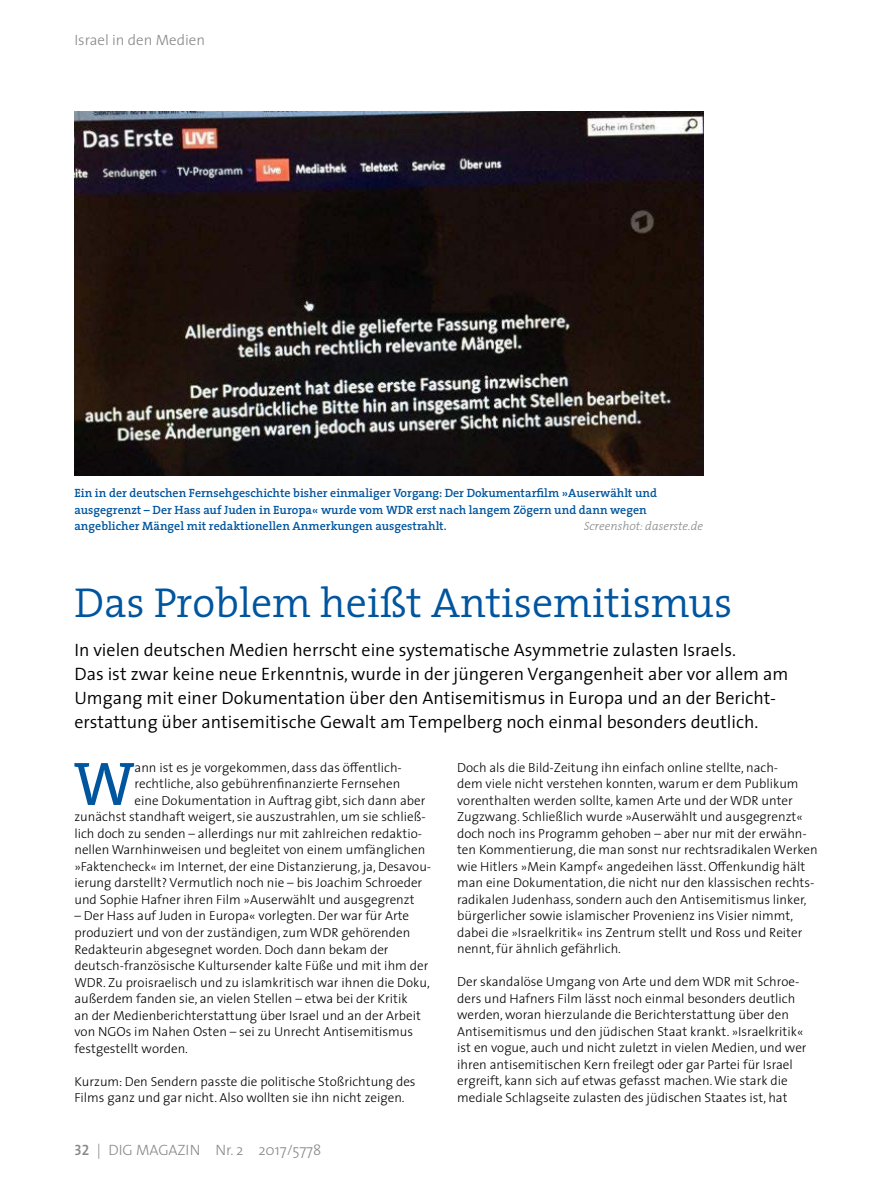
<style>
.page{position:relative;width:893px;height:1191px;background:#fff}
.page>*{position:absolute;margin:0;border:0;box-sizing:border-box;transform-origin:0 0}
.t1{font:61.95px "The Serif";color:#00559f}
.t2{font:300 42px "The Serif";color:#00559f}
.t3{font:300 18px/24px "The Sans";color:#000}
.t4{font:300 15px "The Sans";color:#87888a}
.t5{font:300 13.2px/16.5px "The Sans";color:#000}
.t6{font:600 12px/16.5px "The Serif";color:#00559f}
.t7{font:italic 300 12px "The Serif";color:#87888a}
.s1{font-family:"The Sans Semi Bold Caps";font-weight:400}
</style>
<div class="page">
<img style="left:74px;top:112px;width:629px;height:363px">
<p class="t4" style="left:74px;top:28px;width:132px">Israel in den Medien</p>
<p class="t6" style="left:74px;top:484px;width:584px">Ein in der deutschen Fernsehgeschichte bisher einmaliger Vorgang: Der Dokumentarfilm »Auserwählt und ausgegrenzt – Der Hass auf Juden in Europa« wurde vom WDR erst nach langem Zögern und dann wegen angeblicher Mängel mit redaktionellen Anmerkungen ausgestrahlt.</p>
<p class="t7" style="left:584px;top:516px;width:120px">Screenshot: daserste.de</p>
<h2 class="t2" style="left:74px;top:568px;width:659px">Das Problem heißt Antisemitismus</h2>
<p class="t3" style="left:74px;top:638px;width:715px">In vielen deutschen Medien herrscht eine systematische Asymmetrie zulasten Israels.<br>Das ist zwar keine neue Erkenntnis, wurde in der jüngeren Vergangenheit aber vor allem am Umgang mit einer Dokumentation über den Antisemitismus in Europa und an der Bericht&shy;erstattung über antisemitische Gewalt am Tempelberg noch einmal besonders deutlich.</p>
<h1 class="t1" style="left:74px;top:732px;width:62px">W</h1>
<p class="t5" style="left:135px;top:759px;width:269px">ann ist es je vorgekommen, dass das öffentlich-</p>
<p class="t5" style="left:135px;top:775px;width:267px">rechtliche, also gebührenfinanzierte Fernsehen</p>
<p class="t5" style="left:135px;top:792px;width:292px">eine Dokumentation in Auftrag gibt, sich dann aber</p>
<p class="t5" style="left:74px;top:808px;width:353px">zunächst standhaft weigert, sie auszustrahlen, um sie schließ-</p>
<p class="t5" style="left:74px;top:825px;width:349px">lich doch zu senden – allerdings nur mit zahlreichen redaktio-</p>
<p class="t5" style="left:74px;top:841px;width:352px">nellen Warnhinweisen und begleitet von einem umfänglichen</p>
<p class="t5" style="left:74px;top:858px;width:358px">»Faktencheck« im Internet, der eine Distanzierung, ja, Desavou-</p>
<p class="t5" style="left:74px;top:874px;width:349px">ierung darstellt? Vermutlich noch nie – bis Joachim Schroeder</p>
<p class="t5" style="left:74px;top:890px;width:342px">und Sophie Hafner ihren Film »Auserwählt und ausgegrenzt</p>
<p class="t5" style="left:74px;top:907px;width:357px">– Der Hass auf Juden in Europa« vorlegten. Der war für Arte produziert und von der zuständigen, zum WDR gehörenden Redakteurin abgesegnet worden. Doch dann bekam der deutsch-französische Kultursender kalte Füße und mit ihm der WDR. Zu proisraelisch und zu islamkritisch war ihnen die Doku, außerdem fanden sie, an vielen Stellen – etwa bei der Kritik<br>an der Medienberichterstattung über Israel und an der Arbeit von NGOs im Nahen Osten – sei zu Unrecht Antisemitismus festgestellt worden.</p>
<p class="t5" style="left:74px;top:1072px;width:343px">Kurzum: Den Sendern passte die politische Stoßrichtung des<br>Films ganz und gar nicht. Also wollten sie ihn nicht zeigen.</p>
<p class="t4" style="left:74px;top:1138px;width:248px"><span class="s1">32</span> | DIG MAGAZIN Nr. 2 2017/5778</p>
<p class="t5" style="left:457px;top:758px;width:362px">Doch als die Bild-Zeitung ihn einfach online stellte, nach-<br>dem viele nicht verstehen konnten, warum er dem Publikum vorenthalten werden sollte, kamen Arte und der WDR unter Zugzwang. Schließlich wurde »Auserwählt und ausgegrenzt« doch noch ins Programm gehoben – aber nur mit der erwähn&shy;ten Kommentierung, die man sonst nur rechtsradikalen Werken wie Hitlers »Mein Kampf« angedeihen lässt. Offenkundig hält man eine Dokumentation, die nicht nur den klassischen rechts&shy;radikalen Judenhass, sondern auch den Antisemitismus linker, bürgerlicher sowie islamischer Provenienz ins Visier nimmt, dabei die »Israelkritik« ins Zentrum stellt und Ross und Reiter nennt, für ähnlich gefährlich.</p>
<p class="t5" style="left:457px;top:973px;width:351px">Der skandalöse Umgang von Arte und dem WDR mit Schroe&shy;ders und Hafners Film lässt noch einmal besonders deutlich werden, woran hierzulande die Berichterstattung über den Antisemitismus und den jüdischen Staat krankt. »Israelkritik« ist en vogue, auch und nicht zuletzt in vielen Medien, und wer ihren antisemitischen Kern freilegt oder gar Partei für Israel ergreift, kann sich auf etwas gefasst machen. Wie stark die mediale Schlagseite zulasten des jüdischen Staates ist, hat</p>
</div>
